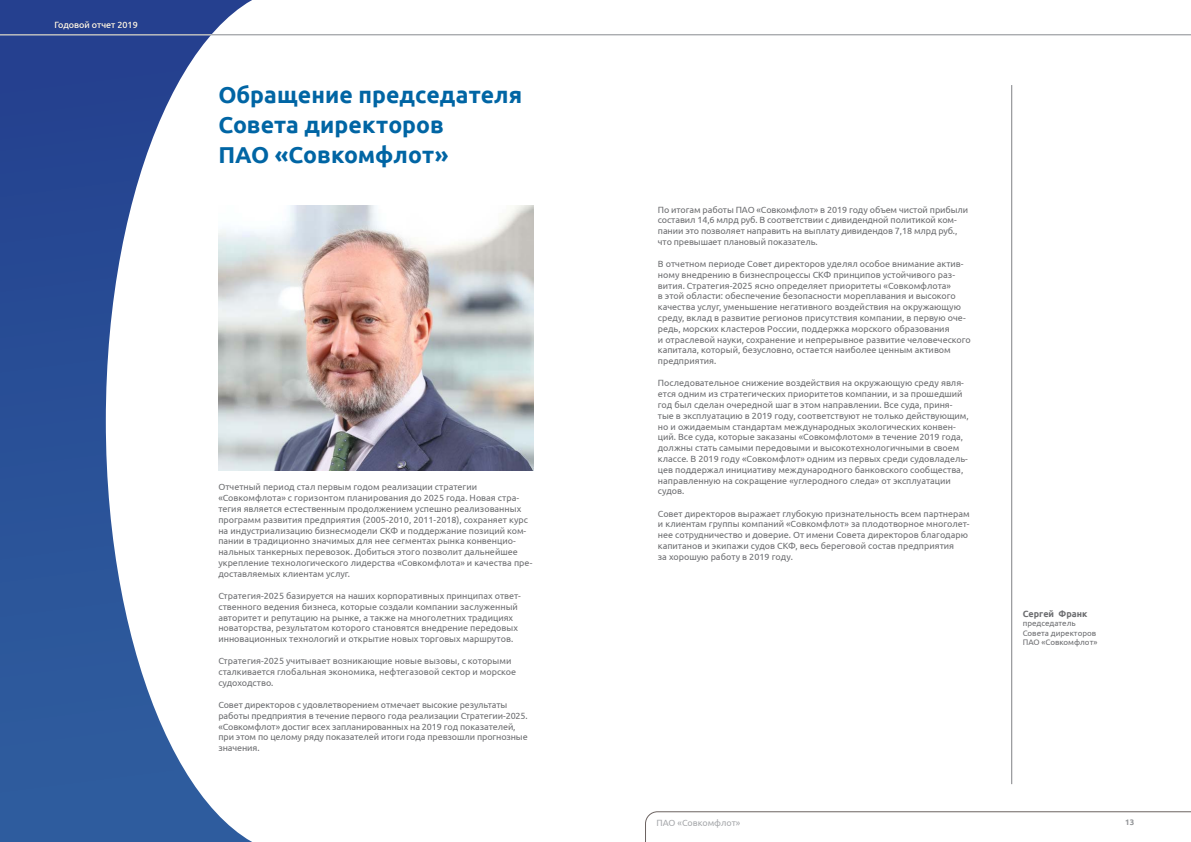
<style>
.page{position:relative;width:1191px;height:842px;background:#fff}
.page>*{position:absolute;margin:0;border:0;box-sizing:border-box;transform-origin:0 0}
.t1{font:700 23px/30px "Ubuntu";color:#0065a4}
.t2{font:9px/10.8px "Ubuntu";color:#6d6e71}
.t3{font:9px "Ubuntu";color:#fff}
.t4{font:9px "Ubuntu";color:#a7a9ac}
.t5{font:700 9px "Ubuntu";color:#6d6e71}
.t6{font:8px/9.6px "Ubuntu";color:#6d6e71}
.t7{font:700 8px "Ubuntu";color:#939598}
</style>
<div class="page">
<img style="left:300px;top:206px;width:233px;height:265px">
<svg style="left:0;top:0;width:300px;height:842px"></svg>
<hr style="left:1011px;top:85px;width:1px;height:699px;background:#808285">
<svg style="left:645px;top:811px;width:546px;height:31px"></svg>
<hr style="left:0;top:34px;width:1191px;height:1px;background:#a7a9ac">
<p class="t3" style="left:55px;top:19px;width:85px">Годовой отчет 2019</p>
<h1 class="t1" style="left:218px;top:79px;width:305px">Обращение председателя<br>Совета директоров<br>ПАО «Совкомфлот»</h1>
<p class="t2" style="left:218px;top:481px;width:315px">Отчетный период стал первым годом реализации стратегии «Совкомфлота» с горизонтом планирования до 2025 года. Новая стра&shy;тегия является естественным продолжением успешно реализованных программ развития предприятия (2005-2010, 2011-2018), сохраняет курс на индустриализацию бизнесмодели СКФ и поддержание позиций ком&shy;пании в традиционно значимых для нее сегментах рынка конвенцио&shy;нальных танкерных перевозок. Добиться этого позволит дальнейшее укрепление технологического лидерства «Совкомфлота» и качества пре&shy;доставляемых клиентам услуг.</p>
<p class="t2" style="left:218px;top:590px;width:304px">Стратегия-2025 базируется на наших корпоративных принципах ответ&shy;ственного ведения бизнеса, которые создали компании заслуженный авторитет и репутацию на рынке, а также на многолетних традициях новаторства, результатом которого становятся внедрение передовых инновационных технологий и открытие новых торговых маршрутов.</p>
<p class="t2" style="left:218px;top:655px;width:299px">Стратегия-2025 учитывает возникающие новые вызовы, с которыми сталкивается глобальная экономика, нефтегазовой сектор и морское судоходство.</p>
<p class="t2" style="left:218px;top:699px;width:311px">Совет директоров с удовлетворением отмечает высокие результаты работы предприятия в течение первого года реализации Стратегии-2025. «Совкомфлот» достиг всех запланированных на 2019 год показателей, при этом по целому ряду показателей итоги года превзошли прогнозные значения.</p>
<p class="t2" style="left:658px;top:204px;width:312px">По итогам работы ПАО «Совкомфлот» в 2019 году объем чистой прибыли составил 14,6 млрд руб. В соответствии с дивидендной политикой ком&shy;пании это позволяет направить на выплату дивидендов 7,18 млрд руб., что превышает плановый показатель.</p>
<p class="t2" style="left:658px;top:258px;width:314px">В отчетном периоде Совет директоров уделял особое внимание актив&shy;ному внедрению в бизнеспроцессы СКФ принципов устойчивого раз&shy;вития. Стратегия-2025 ясно определяет приоритеты «Совкомфлота»<br>в этой области: обеспечение безопасности мореплавания и высокого качества услуг, уменьшение негативного воздействия на окружающую среду, вклад в развитие регионов присутствия компании, в первую оче&shy;редь, морских кластеров России, поддержка морского образования<br>и отраслевой науки, сохранение и непрерывное развитие человеческого капитала, который, безусловно, остается наиболее ценным активом предприятия.</p>
<p class="t2" style="left:658px;top:377px;width:312px">Последовательное снижение воздействия на окружающую среду явля&shy;ется одним из стратегических приоритетов компании, и за прошедший год был сделан очередной шаг в этом направлении. Все суда, приня&shy;тые в эксплуатацию в 2019 году, соответствуют не только действующим, но и ожидаемым стандартам международных экологических конвен&shy;ций. Все суда, которые заказаны «Совкомфлотом» в течение 2019 года, должны стать самыми передовыми и высокотехнологичными в своем классе. В 2019 году «Совкомфлот» одним из первых среди судовладель&shy;цев поддержал инициативу международного банковского сообщества, направленную на сокращение «углеродного следа» от эксплуатации судов.</p>
<p class="t2" style="left:658px;top:508px;width:313px">Совет директоров выражает глубокую признательность всем партнерам и клиентам группы компаний «Совкомфлот» за плодотворное многолет&shy;нее сотрудничество и доверие. От имени Совета директоров благодарю капитанов и экипажи судов СКФ, весь береговой состав предприятия<br>за хорошую работу в 2019 году.</p>
<p class="t5" style="left:1022px;top:608px;width:66px">Сергей Франк</p>
<p class="t6" style="left:1022px;top:618px;width:76px">председатель<br>Совета директоров<br>ПАО «Совкомфлот»</p>
<p class="t4" style="left:656px;top:817px;width:85px">ПАО «Совкомфлот»</p>
<p class="t7" style="left:1125px;top:818px;width:11px">13</p>
</div>
